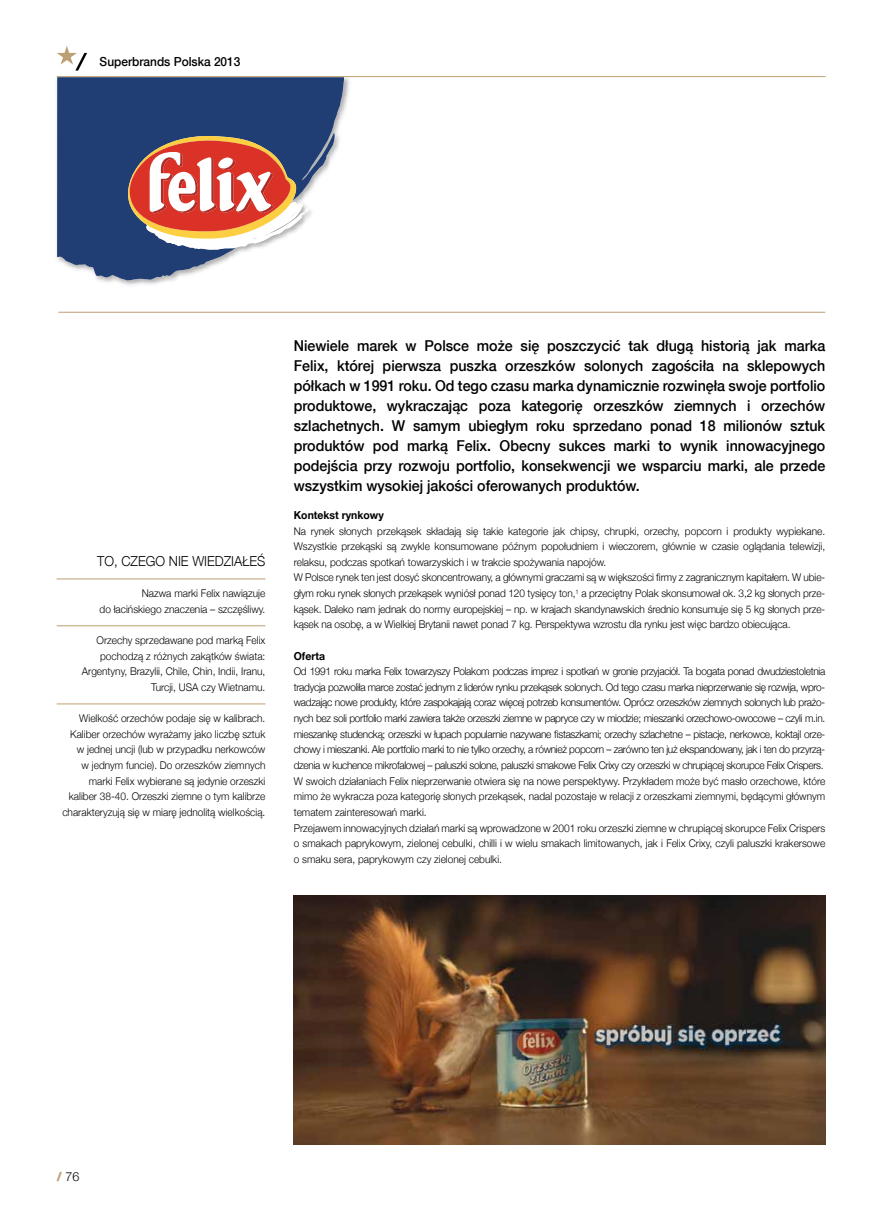
<style>
.page{position:relative;width:882px;height:1215px;background:#fff}
.page>*{position:absolute;margin:0;border:0;box-sizing:border-box;transform-origin:0 0}
.t1{font:500 15px/20px "Helvetica Neue";color:#000;text-align:justify;scale:.95 1}
.t2{font:300 13.75px "Helvetica Neue";color:#000;scale:.95 1}
.t3{font:500 12.5px "Helvetica Neue";color:#000;scale:.95 1}
.t4{font:300 12.5px "Helvetica Neue";color:#000}
.t5{font:700 11px "Helvetica Neue";color:#000;scale:.95 1}
.t6{font:300 10.62px/15.6px "Helvetica Neue";letter-spacing:-.03em;color:#000;scale:.95 1}
.t7{font:300 10.62px/15.6px "Helvetica Neue";color:#000;text-align:right;scale:.95 1}
.s1{font-family:"Helvetica Neue LT Pro";font-weight:800;color:#bda071}
</style>
<div class="page">
<img style="left:56px;top:76px;width:297px;height:21px">
<img style="left:56px;top:97px;width:1px;height:160px">
<img style="left:344px;top:97px;width:4px;height:14px">
<svg style="left:57px;top:77px;width:287px;height:204px;fill:#203d74"></svg>
<svg style="left:128px;top:135px;width:180px;height:115px"></svg>
<hr style="left:57px;top:76px;width:769px;height:1px;background:#bda071">
<hr style="left:58px;top:312px;width:767px;height:1px;background:#bda071">
<hr style="left:57px;top:578px;width:208px;height:1px;background:#bda071">
<hr style="left:57px;top:625px;width:208px;height:1px;background:#bda071">
<hr style="left:57px;top:703px;width:208px;height:1px;background:#bda071">
<svg style="left:57px;top:46px;width:30px;height:25px"></svg>
<img style="left:294px;top:895px;width:531px;height:249px">
<p class="t3" style="left:100px;top:54px;width:150px">Superbrands Polska 2013</p>
<p class="t2" style="left:97px;top:553px;width:179px">TO, CZEGO NIE WIEDZIAŁEŚ</p>
<p class="t7" style="left:100px;top:585px;width:176px">Nazwa marki Felix nawiązuje<br>do łacińskiego znaczenia – szczęśliwy.</p>
<p class="t7" style="left:82px;top:632px;width:195px">Orzechy sprzedawane pod marką Felix pochodzą z różnych zakątków świata:<br>Argentyny, Brazylii, Chile, Chin, Indii, Iranu, Turcji, USA czy Wietnamu.</p>
<p class="t7" style="left:62px;top:710px;width:215px">Wielkość orzechów podaje się w kalibrach.<br>Kaliber orzechów wyrażamy jako liczbę sztuk w jednej uncji (lub w przypadku nerkowców<br>w jednym funcie). Do orzeszków ziemnych marki Felix wybierane są jedynie orzeszki kaliber 38-40. Orzeszki ziemne o tym kalibrze charakteryzują się w miarę jednolitą wielkością.</p>
<p class="t1" style="left:294px;top:335px;width:561px">Niewiele marek w Polsce może się poszczycić tak długą historią jak marka Felix, której pierwsza puszka orzeszków solonych zagościła na sklepowych półkach w 1991 roku. Od tego czasu marka dynamicznie rozwinęła swoje portfolio produktowe, wykraczając poza kategorię orzeszków ziemnych i orzechów szlachetnych. W samym ubiegłym roku sprzedano ponad 18 milionów sztuk produktów pod marką Felix. Obecny sukces marki to wynik innowacyjnego podejścia przy rozwoju portfolio, konsekwencji we wsparciu marki, ale przede wszystkim wysokiej jakości oferowanych produktów.</p>
<p class="t5" style="left:294px;top:508px;width:96px">Kontekst rynkowy</p>
<p class="t7" style="left:294px;top:523px;width:561px;text-align:left">Na rynek słonych przekąsek składają się takie kategorie jak chipsy, chrupki, orzechy, popcorn i produkty wypiekane.<br>Wszystkie przekąski są zwykle konsumowane późnym popołudniem i wieczorem, głównie w czasie oglądania telewizji, relaksu, podczas spotkań towarzyskich i w trakcie spożywania napojów.<br>W Polsce rynek ten jest dosyć skoncentrowany, a głównymi graczami są w większości firmy z zagranicznym kapitałem. W ubie&shy;głym roku rynek słonych przekąsek wyniósł ponad 120 tysięcy ton,<sup>1</sup> a przeciętny Polak skonsumował ok. 3,2 kg słonych prze&shy;kąsek. Daleko nam jednak do normy europejskiej – np. w krajach skandynawskich średnio konsumuje się 5 kg słonych prze&shy;kąsek na osobę, a w Wielkiej Brytanii nawet ponad 7 kg. Perspektywa wzrostu dla rynku jest więc bardzo obiecująca.</p>
<p class="t5" style="left:294px;top:649px;width:35px">Oferta</p>
<p class="t6" style="left:294px;top:663px;width:561px">Od 1991 roku marka Felix towarzyszy Polakom podczas imprez i spotkań w gronie przyjaciół. Ta bogata ponad dwudziestoletnia tradycja pozwoliła marce zostać jednym z liderów rynku przekąsek solonych. Od tego czasu marka nieprzerwanie się rozwija, wpro&shy;wadzając nowe produkty, które zaspokajają coraz więcej potrzeb konsumentów. Oprócz orzeszków ziemnych solonych lub prażo&shy;nych bez soli portfolio marki zawiera także orzeszki ziemne w papryce czy w miodzie; mieszanki orzechowo-owocowe – czyli m.in. mieszankę studencką; orzeszki w łupach popularnie nazywane fistaszkami; orzechy szlachetne – pistacje, nerkowce, koktajl orze&shy;chowy i mieszanki. Ale portfolio marki to nie tylko orzechy, a również popcorn – zarówno ten już ekspandowany, jak i ten do przyrzą&shy;dzenia w kuchence mikrofalowej – paluszki solone, paluszki smakowe Felix Crixy czy orzeszki w chrupiącej skorupce Felix Crispers.<br>W swoich działaniach Felix nieprzerwanie otwiera się na nowe perspektywy. Przykładem może być masło orzechowe, które mimo że wykracza poza kategorię słonych przekąsek, nadal pozostaje w relacji z orzeszkami ziemnymi, będącymi głównym tematem zainteresowań marki.<br>Przejawem innowacyjnych działań marki są wprowadzone w 2001 roku orzeszki ziemne w chrupiącej skorupce Felix Crispers o smakach paprykowym, zielonej cebulki, chilli i w wielu smakach limitowanych, jak i Felix Crixy, czyli paluszki krakersowe o smaku sera, paprykowym czy zielonej cebulki.</p>
<p class="t4" style="left:57px;top:1169px;width:24px"><span class="s1">/</span> 76</p>
</div>
